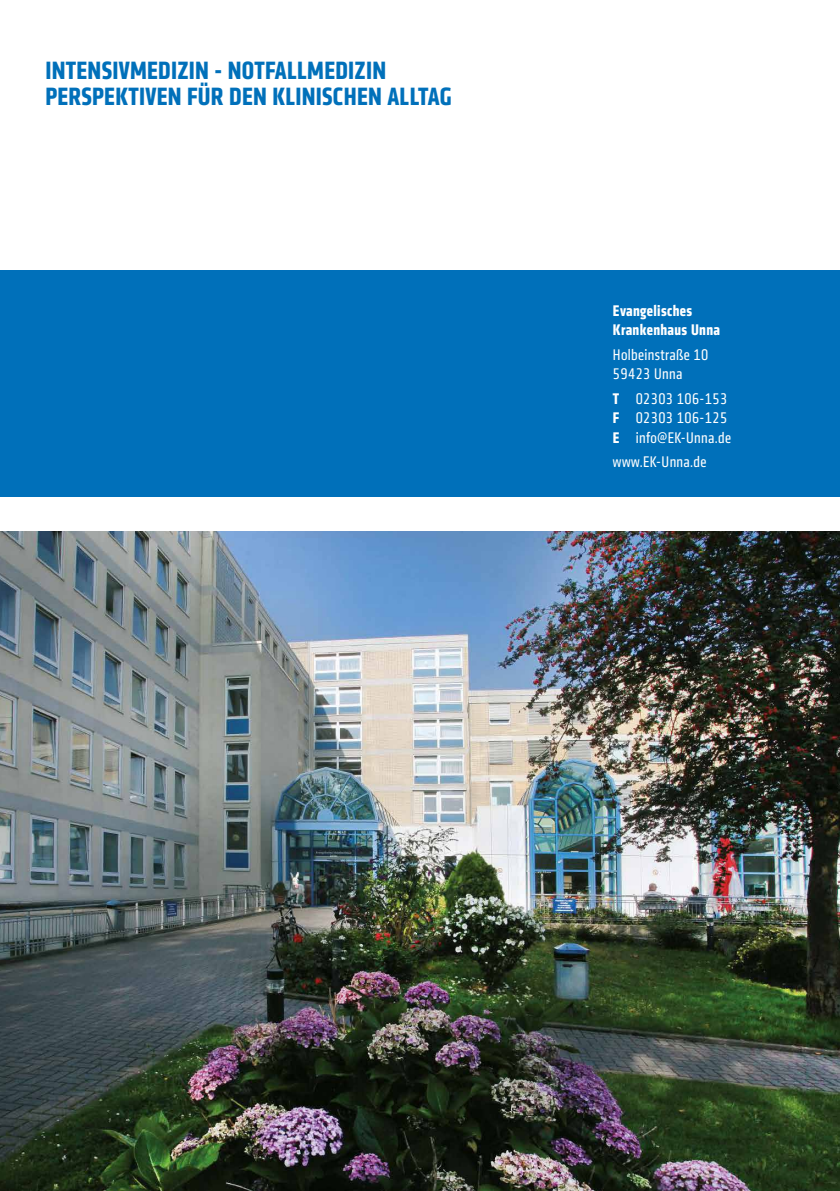
<style>
.page{position:relative;width:840px;height:1191px;background:#fff}
.page>*{position:absolute;margin:0;border:0;box-sizing:border-box;transform-origin:0 0}
.t1{font:700 condensed 26px/26px "Klavika";letter-spacing:.01em;color:#0070ba}
.t2{font:condensed 16px/19.2px "Klavika";letter-spacing:.025em;color:#fff}
.t3{font:700 condensed 16px/19.2px "Klavika";letter-spacing:.025em;color:#fff}
.s1{font-weight:700}
</style>
<div class="page">
<div style="left:0;top:270px;width:839px;height:227px;background:#0070ba"></div>
<img style="left:0;top:531px;width:839px;height:660px">
<h1 class="t1" style="left:45px;top:57px;width:407px">INTENSIVMEDIZIN - NOTFALLMEDIZIN<br>PERSPEKTIVEN FÜR DEN KLINISCHEN ALLTAG</h1>
<p class="t3" style="left:612px;top:301px;width:109px">Evangelisches<br>Krankenhaus Unna</p>
<p class="t2" style="left:612px;top:345px;width:97px">Holbeinstraße 10<br>59423 Unna</p>
<p class="t2" style="left:612px;top:389px;width:120px"><span class="s1">T</span> 02303 106-153<br><span class="s1">F</span> 02303 106-125<br><span class="s1">E</span> info@EK-Unna.de</p>
<p class="t2" style="left:612px;top:452px;width:95px">www.EK-Unna.de</p>
</div>
